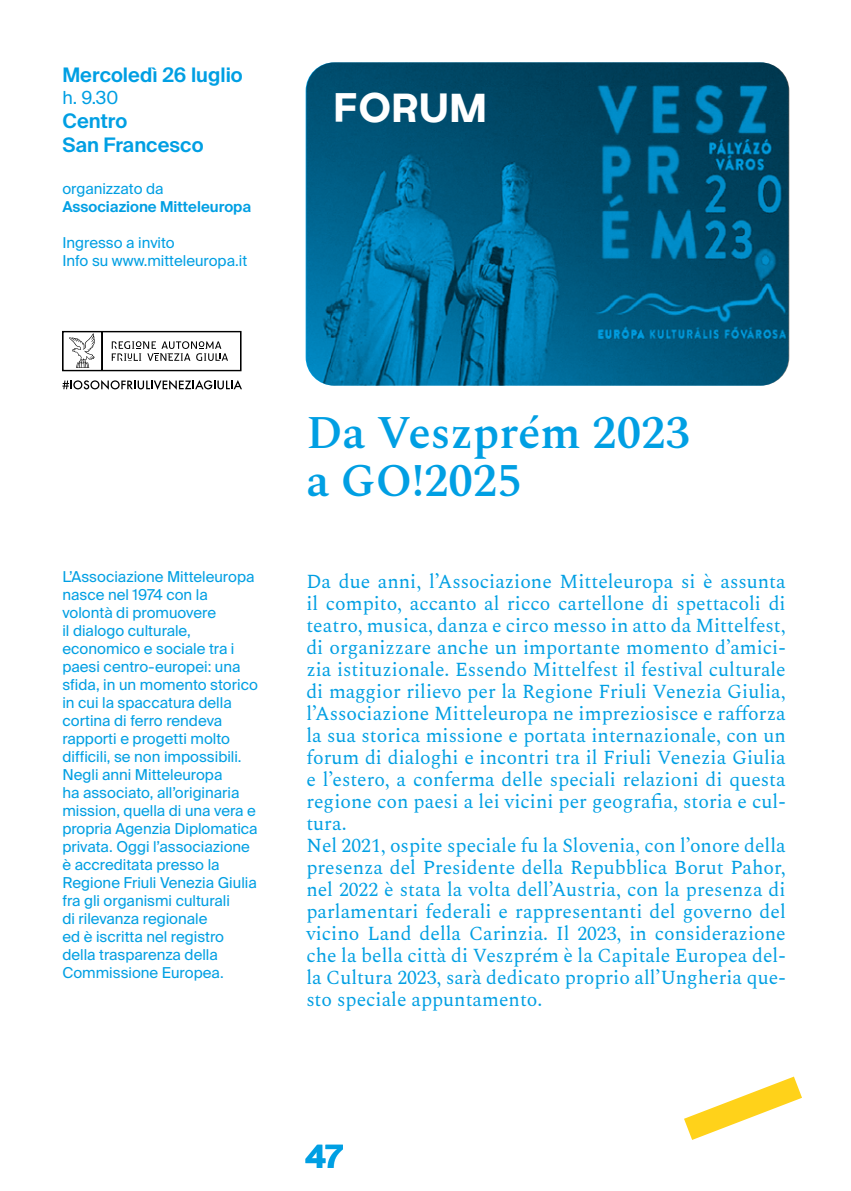
<style>
.page{position:relative;width:851px;height:1191px;background:#fff}
.page>*{position:absolute;margin:0;border:0;box-sizing:border-box;transform-origin:0 0}
.t1{font:600 46px/48px "Spectral";color:#009fe3}
.t2{font:700 42px "Labil Grotesk";color:#fff}
.t3{font:700 32px "Suisse Intl";color:#009fe3}
.t4{font:600 20px/24px "Suisse Intl";color:#009fe3}
.t5{font:19.6px/22px "Spectral";color:#009fe3}
.t6{font:18px "Suisse Intl";color:#009fe3}
.t7{font:15px/18px "Suisse Intl";color:#009fe3}
.t8{font:600 15px "Suisse Intl";color:#009fe3}
</style>
<div class="page">
<svg style="left:684px;top:1076px;width:117px;height:64px"></svg>
<img style="left:306px;top:62px;width:483px;height:324px">
<svg style="left:62px;top:331px;width:179px;height:40px"></svg>
<svg style="left:62px;top:380px;width:180px;height:10px"></svg>
<p class="t4" style="left:62px;top:63px;width:182px">Mercoledì 26 luglio</p>
<p class="t6" style="left:62px;top:87px;width:57px">h. 9.30</p>
<p class="t4" style="left:62px;top:109px;width:143px">Centro<br>San Francesco</p>
<p class="t7" style="left:62px;top:179px;width:103px">organizzato da</p>
<p class="t8" style="left:62px;top:198px;width:190px">Associazione Mitteleuropa</p>
<p class="t7" style="left:62px;top:233px;width:186px">Ingresso a invito<br>Info su www.mitteleuropa.it</p>
<h2 class="t2" style="left:333px;top:76px;width:155px">FORUM</h2>
<p class="t7" style="left:62px;top:567px;width:197px">L’Associazione Mitteleuropa nasce nel 1974 con la volontà di promuovere<br>il dialogo culturale, economico e sociale tra i paesi centro-europei: una sfida, in un momento storico in cui la spaccatura della cortina di ferro rendeva rapporti e progetti molto difficili, se non impossibili.<br>Negli anni Mitteleuropa<br>ha associato, all’originaria mission, quella di una vera e propria Agenzia Diplomatica privata. Oggi l’associazione è accreditata presso la<br>Regione Friuli Venezia Giulia fra gli organismi culturali<br>di rilevanza regionale<br>ed è iscritta nel registro della trasparenza della<br>Commissione Europea.</p>
<h1 class="t1" style="left:306px;top:405px;width:385px">Da Veszprém 2023 a GO!2025</h1>
<p class="t5" style="left:306px;top:569px;width:481px">Da due anni, l’Associazione Mitteleuropa si è assunta il compito, accanto al ricco cartellone di spettacoli di teatro, musica, danza e circo messo in atto da Mittelfest, di organizzare anche un importante momento d’amici&shy;zia istituzionale. Essendo Mittelfest il festival culturale di maggior rilievo per la Regione Friuli Venezia Giulia, l’Associazione Mitteleuropa ne impreziosisce e rafforza la sua storica missione e portata internazionale, con un forum di dialoghi e incontri tra il Friuli Venezia Giulia e l’estero, a conferma delle speciali relazioni di questa regione con paesi a lei vicini per geografia, storia e cul&shy;tura.<br>Nel 2021, ospite speciale fu la Slovenia, con l’onore della presenza del Presidente della Repubblica Borut Pahor, nel 2022 è stata la volta dell’Austria, con la presenza di parlamentari federali e rappresentanti del governo del vicino Land della Carinzia. Il 2023, in considerazione che la bella città di Veszprém è la Capitale Europea del&shy;la Cultura 2023, sarà dedicato proprio all’Ungheria que&shy;sto speciale appuntamento.</p>
<h3 class="t3" style="left:305px;top:1138px;width:39px">47</h3>
</div>
